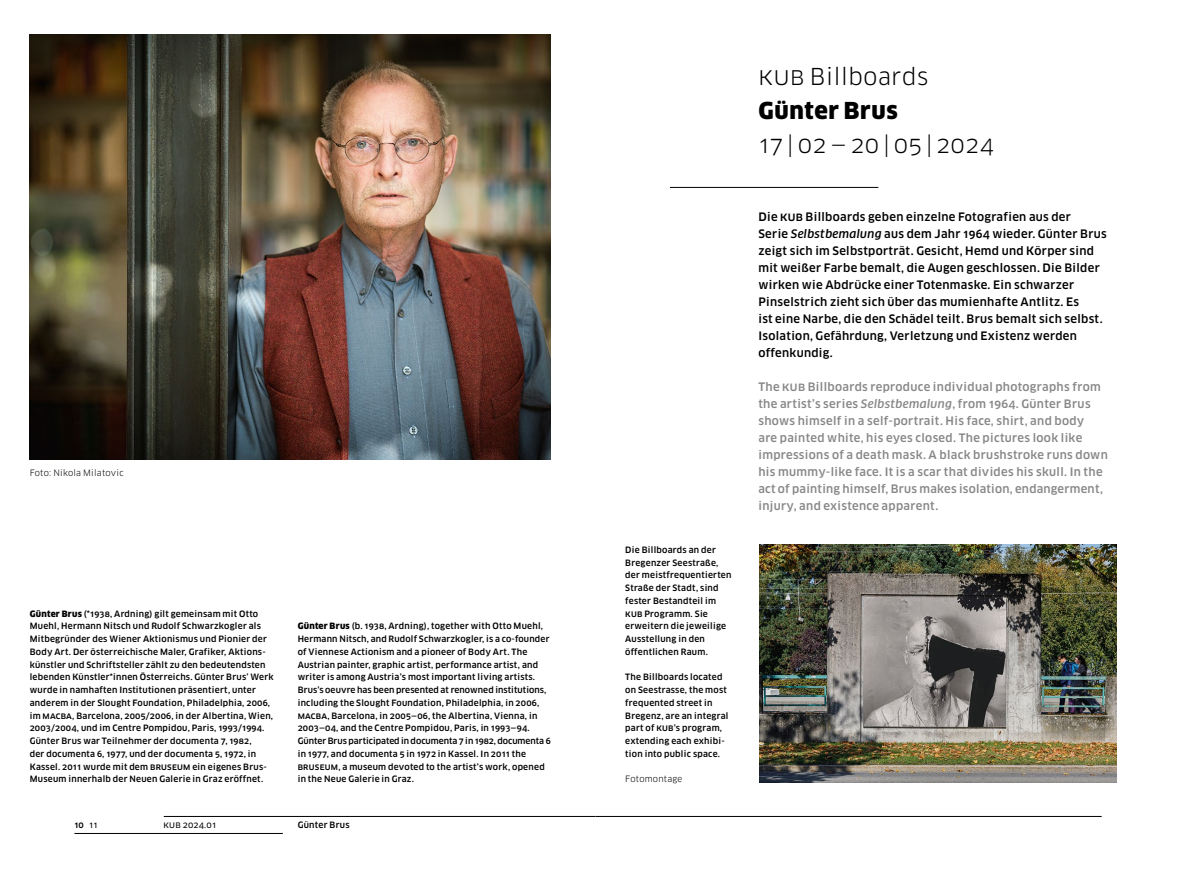
<style>
.page{position:relative;width:1191px;height:893px;background:#fff}
.page>*{position:absolute;margin:0;border:0;box-sizing:border-box;transform-origin:0 0}
.t1{font:22.8px "Clan Pro";letter-spacing:.03em;color:#000}
.t2{font:900 22.8px "Clan Pro";letter-spacing:.03em;color:#000}
.t3{font:500 11.4px/17px "Clan Pro";letter-spacing:.03em;color:#000}
.t4{font:500 11.4px/17px "Clan Pro";letter-spacing:.03em;color:#878787}
.t5{font:500 8.55px/12.8px "Clan Pro";letter-spacing:.03em;color:#000}
.t6{font:8.55px "Clan Pro";letter-spacing:.03em;color:#000}
.t7{font:8.55px "Clan Pro News";letter-spacing:.02em;color:#000}
.s1{font-weight:900}
.s2{font-family:"Clan Pro News";font-weight:400}
.s3{font-style:italic}
</style>
<div class="page">
<img style="left:30px;top:34px;width:521px;height:425px">
<img style="left:759px;top:544px;width:357px;height:238px">
<hr style="left:670px;top:187px;width:208px;height:1px;background:#000">
<hr style="left:164px;top:816px;width:431px;height:1px;background:#000">
<hr style="left:74px;top:833px;width:209px;height:1px;background:#000">
<hr style="left:595px;top:816px;width:506px;height:1px;background:#000">
<p class="t6" style="left:30px;top:468px;width:95px">Foto: Nikola Milatovic</p>
<p class="t5" style="left:30px;top:607px;width:245px"><span class="s1">Günter Brus</span> (*1938, Ardning) gilt gemeinsam mit Otto Muehl, Hermann Nitsch und Rudolf Schwarzkogler als Mitbegründer des Wiener Aktionismus und Pionier der Body Art. Der österreichische Maler, Grafiker, Aktions&shy;künstler und Schriftsteller zählt zu den bedeutendsten lebenden Künstler*innen Österreichs. Günter Brusʼ Werk wurde in namhaften Institutionen präsentiert, unter anderem in der Slought Foundation, Philadelphia, 2006, im MACBA, Barcelona, 2005/2006, in der Albertina, Wien, 2003/2004, und im Centre Pompidou, Paris, 1993/1994.<br>Günter Brus war Teilnehmer der documenta 7, 1982,<br>der documenta 6, 1977, und der documenta 5, 1972, in Kassel. 2011 wurde mit dem BRUSEUM ein eigenes Brus-Museum innerhalb der Neuen Galerie in Graz eröffnet.</p>
<p class="t5" style="left:298px;top:620px;width:254px"><span class="s1">Günter Brus</span> (b. 1938, Ardning), together with Otto Muehl, Hermann Nitsch, and Rudolf Schwarzkogler, is a co-founder of Viennese Actionism and a pioneer of Body Art. The Austrian painter, graphic artist, performance artist, and writer is among Austria’s most important living artists.<br>Brus’s oeuvre has been presented at renowned institutions, including the Slought Foundation, Philadelphia, in 2006, MACBA, Barcelona, in 2005—06, the Albertina, Vienna, in 2003—04, and the Centre Pompidou, Paris, in 1993—94.<br>Günter Brus participated in documenta 7 in 1982, documenta 6 in 1977, and documenta 5 in 1972 in Kassel. In 2011 the BRUSEUM, a museum devoted to the artist’s work, opened in the Neue Galerie in Graz.</p>
<p class="t5" style="left:74px;top:818px;width:25px">10 <span class="s2">11</span></p>
<p class="t7" style="left:163px;top:819px;width:54px">KUB 2024.01</p>
<p class="t5" style="left:298px;top:818px;width:53px">Günter Brus</p>
<p class="t5" style="left:625px;top:543px;width:108px">Die Billboards an der<br>Bregenzer Seestraße, der meistfrequentierten<br>Straße der Stadt, sind fester Bestandteil im<br>KUB Programm. Sie erweitern die jeweilige<br>Ausstellung in den öffentlichen Raum.</p>
<p class="t5" style="left:625px;top:671px;width:105px">The Billboards located on Seestrasse, the most frequented street in<br>Bregenz, are an integral part of KUB’s program, extending each exhibi&shy;tion into public space.</p>
<p class="t6" style="left:625px;top:774px;width:59px">Fotomontage</p>
<h1 class="t1" style="left:758px;top:63px;width:171px">KUB Billboards</h1>
<h1 class="t2" style="left:758px;top:97px;width:141px">Günter Brus</h1>
<h1 class="t1" style="left:758px;top:131px;width:237px">17|02—20|05|2024</h1>
<p class="t3" style="left:758px;top:209px;width:350px">Die KUB Billboards geben einzelne Fotografien aus der<br>Serie <span class="s3">Selbstbemalung</span> aus dem Jahr 1964 wieder. Günter Brus zeigt sich im Selbstporträt. Gesicht, Hemd und Körper sind mit weißer Farbe bemalt, die Augen geschlossen. Die Bilder wirken wie Abdrücke einer Totenmaske. Ein schwarzer Pinselstrich zieht sich über das mumienhafte Antlitz. Es<br>ist eine Narbe, die den Schädel teilt. Brus bemalt sich selbst.<br>Isolation, Gefährdung, Verletzung und Existenz werden offenkundig.</p>
<p class="t4" style="left:758px;top:379px;width:351px">The KUB Billboards reproduce individual photographs from the artist’s series <span class="s3">Selbstbemalung</span>, from 1964. Günter Brus shows himself in a self-portrait. His face, shirt, and body<br>are painted white, his eyes closed. The pictures look like impressions of a death mask. A black brushstroke runs down his mummy-like face. It is a scar that divides his skull. In the act of painting himself, Brus makes isolation, endangerment, injury, and existence apparent.</p>
</div>
